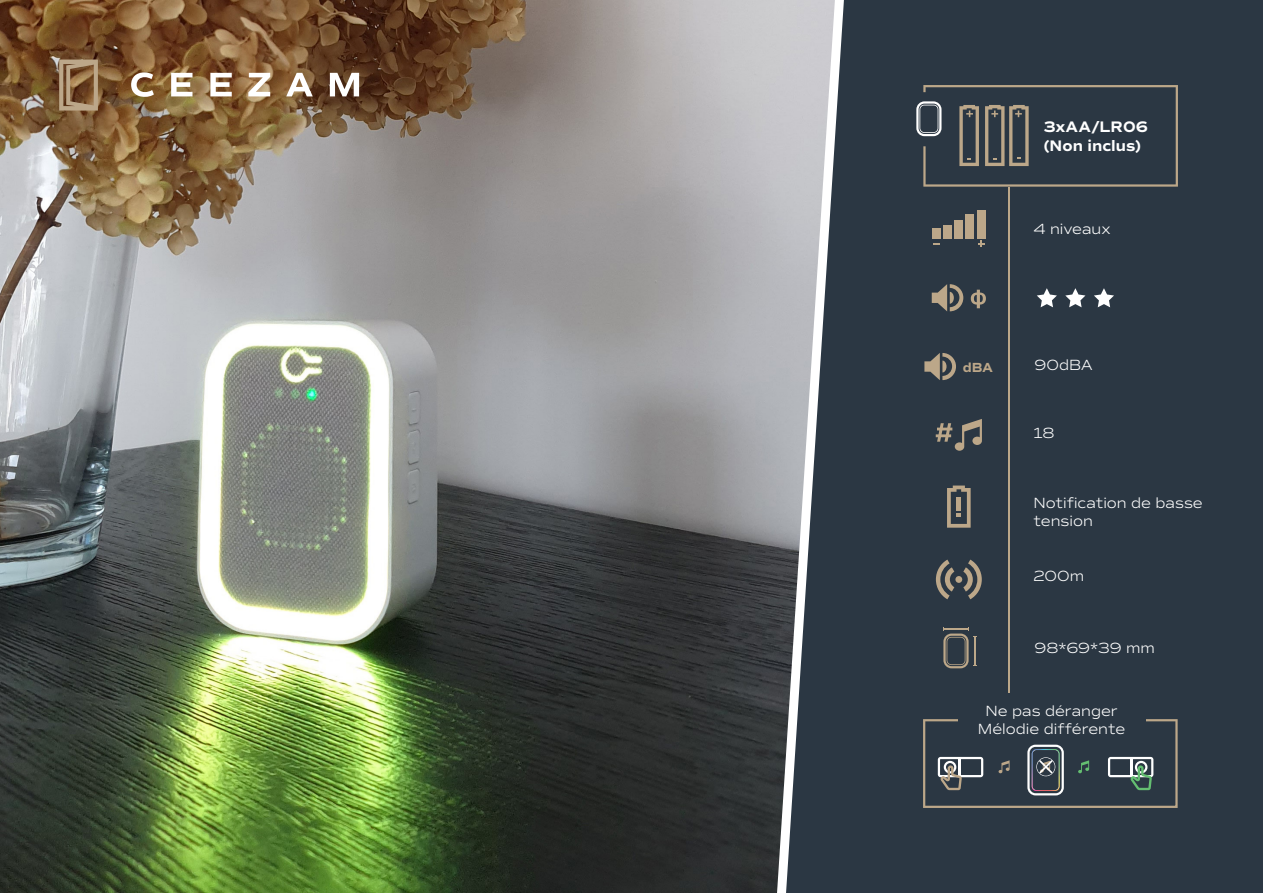
<style>
.page{position:relative;width:1263px;height:893px;background:#fff}
.page>*{position:absolute;margin:0;border:0;box-sizing:border-box;transform-origin:0 0}
.t1{font:700 15.45px/18.6px "Commuters Sans";color:#fff}
.t2{font:300 15px/18px "Commuters Sans";color:#fff}
.t3{font:700 13.35px "Commuters Sans";color:#bca789}
</style>
<div class="page">
<div style="left:771px;top:0;width:492px;height:893px;background:#2b3743"></div>
<svg style="left:932px;top:284px;width:31px;height:27px"></svg>
<svg style="left:971px;top:290px;width:15px;height:18px"></svg>
<div style="left:977px;top:210px;width:8px;height:29px;background:#bca789"></div>
<div style="left:966px;top:214px;width:8px;height:25px;background:#bca789"></div>
<div style="left:954px;top:220px;width:9px;height:19px;background:#bca789"></div>
<div style="left:943px;top:225px;width:9px;height:14px;background:#bca789"></div>
<div style="left:932px;top:228px;width:9px;height:11px;background:#bca789"></div>
<svg style="left:933px;top:243px;width:7px;height:2px"></svg>
<svg style="left:978px;top:241px;width:6px;height:6px"></svg>
<svg style="left:924px;top:353px;width:32px;height:27px"></svg>
<svg style="left:936px;top:419px;width:46px;height:32px"></svg>
<div style="left:955px;top:576px;width:7px;height:7px;background:#bca789;border-radius:50%"></div>
<svg style="left:963px;top:560px;width:19px;height:39px"></svg>
<svg style="left:936px;top:560px;width:18px;height:39px"></svg>
<hr style="left:1008px;top:187px;width:1px;height:506px;background:#bca789">
<svg style="left:1037px;top:288px;width:20px;height:19px"></svg>
<svg style="left:1065px;top:288px;width:20px;height:19px"></svg>
<svg style="left:1094px;top:288px;width:20px;height:19px"></svg>
<svg style="left:947px;top:486px;width:24px;height:42px"></svg>
<svg style="left:943px;top:627px;width:33px;height:41px"></svg>
<svg style="left:923px;top:719px;width:254px;height:89px"></svg>
<svg style="left:916px;top:85px;width:262px;height:102px"></svg>
<img style="left:0;top:0;width:844px;height:893px">
<svg style="left:59px;top:60px;width:39px;height:51px;background:#987a59"></svg>
<svg style="left:131px;top:72px;width:23px;height:25px"></svg>
<svg style="left:171px;top:73px;width:21px;height:23px"></svg>
<svg style="left:210px;top:73px;width:22px;height:23px"></svg>
<svg style="left:248px;top:73px;width:22px;height:23px"></svg>
<svg style="left:286px;top:73px;width:27px;height:23px"></svg>
<svg style="left:330px;top:73px;width:29px;height:23px"></svg>
<p class="t1" style="left:1044px;top:118px;width:106px">3xAA/LR06 (Non inclus)</p>
<p class="t2" style="left:1033px;top:220px;width:79px">4 niveaux</p>
<p class="t3" style="left:963px;top:359px;width:32px">dBA</p>
<p class="t2" style="left:1034px;top:356px;width:60px">90dBA</p>
<p class="t2" style="left:1033px;top:424px;width:23px">18</p>
<p class="t2" style="left:1033px;top:494px;width:171px">Notification de basse tension</p>
<p class="t2" style="left:1033px;top:567px;width:52px">200m</p>
<p class="t2" style="left:1034px;top:638px;width:122px">98*69*39 mm</p>
<p class="t2" style="left:978px;top:702px;width:149px;text-align:center">Ne pas déranger<br>Mélodie différente</p>
</div>
